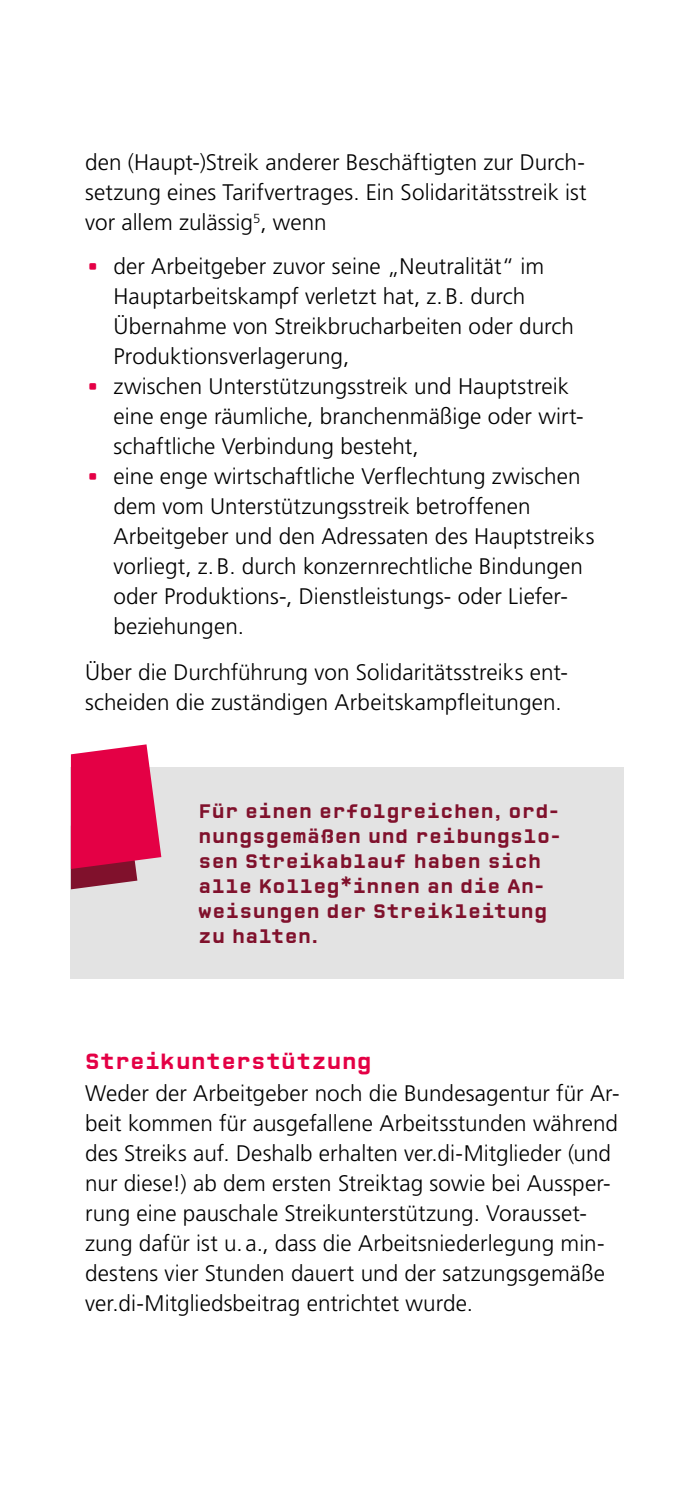
<style>
.page{position:relative;width:695px;height:1489px;background:#fff}
.page>*{position:absolute;margin:0;border:0;box-sizing:border-box;transform-origin:0 0}
.t1{font:300 22.5px/30px "Frutiger LT Pro";letter-spacing:.005em;color:#000}
.t2{font:700 22.5px "CP Prop v 07";letter-spacing:.025em;color:#e40045}
.t3{font:700 20px/25px "CP Prop v 07";letter-spacing:.025em;color:#80112c}
.s1{font-family:"CP Prop v 07";font-weight:900;font-size:23.75px;color:#e40045}
</style>
<div class="page">
<div style="left:71px;top:767px;width:553px;height:211px;background:#e3e3e3"></div>
<svg style="left:71px;top:744px;width:90px;height:145px"></svg>
<p class="t1" style="left:85px;top:147px;width:503px;text-align:justify">den (Haupt-)Streik anderer Beschäftigten zur Durch&shy;setzung eines Tarifvertrages. Ein Solidaritätsstreik ist vor allem zulässig<sup>5</sup>, wenn</p>
<p class="t1" style="left:113px;top:251px;width:462px;text-indent:-28px"><span class="s1">•</span> der Arbeitgeber zuvor seine „Neutralität“ im Hauptarbeitskampf verletzt hat, z.B. durch Übernahme von Streikbrucharbeiten oder durch Produktionsverlagerung,</p>
<p class="t1" style="left:113px;top:371px;width:472px;text-indent:-28px"><span class="s1">•</span> zwischen Unterstützungsstreik und Hauptstreik eine enge räumliche, branchenmäßige oder wirt&shy;schaftliche Verbindung besteht,</p>
<p class="t1" style="left:113px;top:461px;width:482px;text-indent:-28px"><span class="s1">•</span> eine enge wirtschaftliche Verflechtung zwischen dem vom Unterstützungsstreik betroffenen Arbeitgeber und den Adressaten des Hauptstreiks vorliegt, z.B. durch konzernrechtliche Bindungen oder Produktions-, Dienstleistungs- oder Liefer&shy;beziehungen.</p>
<p class="t1" style="left:85px;top:657px;width:484px">Über die Durchführung von Solidaritätsstreiks ent&shy;scheiden die zuständigen Arbeitskampfleitungen.</p>
<p class="t3" style="left:198px;top:798px;width:364px">Für einen erfolgreichen, ord&shy;nungsgemäßen und reibungslo&shy;sen Streikablauf haben sich alle Kolleg*innen an die An&shy;weisungen der Streikleitung zu halten.</p>
<p class="t2" style="left:85px;top:1048px;width:288px">Streikunterstützung</p>
<p class="t1" style="left:85px;top:1077px;width:536px">Weder der Arbeitgeber noch die Bundesagentur für Ar&shy;beit kommen für ausgefallene Arbeitsstunden während des Streiks auf. Deshalb erhalten ver.di-Mitglieder (und nur diese!) ab dem ersten Streiktag sowie bei Aussper&shy;rung eine pauschale Streikunterstützung. Vorausset&shy;zung dafür ist u.a., dass die Arbeitsniederlegung min&shy;destens vier Stunden dauert und der satzungsgemäße ver.di-Mitgliedsbeitrag entrichtet wurde.</p>
</div>
